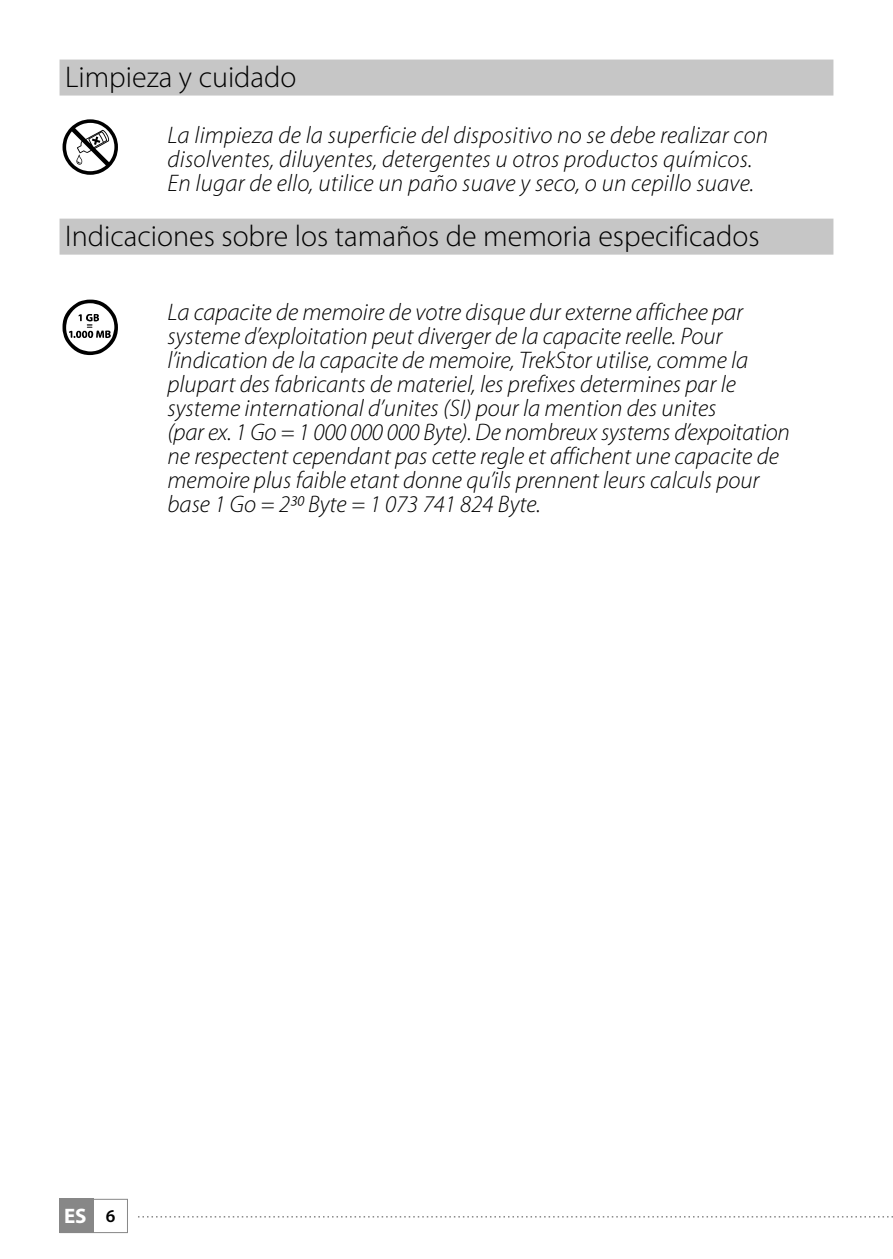
<style>
.page{position:relative;width:893px;height:1259px;background:#fff}
.page>*{position:absolute;margin:0;border:0;box-sizing:border-box;transform-origin:0 0}
.t1{font:300 30px "Myriad Pro";color:#000}
.t2{font:italic 300 24px/24px "Myriad Pro";color:#000}
.t3{font:700 21px "Myriad Pro";color:#fff}
.s1{font-weight:600;font-size:18px;color:#000}
</style>
<div class="page">
<div style="left:60px;top:1199px;width:34px;height:34px;background:#878787"></div>
<div style="left:60px;top:1199px;width:68px;height:34px;border:1px solid #878787"></div>
<svg style="left:138px;top:1216px;width:755px;height:1px"></svg>
<div style="left:60px;top:60px;width:773px;height:36px;background:#c6c6c6"></div>
<div style="left:60px;top:219px;width:773px;height:36px;background:#c6c6c6"></div>
<p class="t1" style="left:65px;top:61px;width:233px">Limpieza y cuidado</p>
<p class="t2" style="left:168px;top:123px;width:602px">La limpieza de la superficie del dispositivo no se debe realizar con disolventes, diluyentes, detergentes u otros productos químicos.<br>En lugar de ello, utilice un paño suave y seco, o un cepillo suave.</p>
<p class="t1" style="left:65px;top:220px;width:696px">Indicaciones sobre los tamaños de memoria especificados</p>
<p class="t2" style="left:168px;top:300px;width:624px">La capacite de memoire de votre disque dur externe affichee par systeme d’exploitation peut diverger de la capacite reelle. Pour l’indication de la capacite de memoire, TrekStor utilise, comme la plupart des fabricants de materiel, les prefixes determines par le systeme international d’unites (SI) pour la mention des unites<br>(par ex. 1 Go = 1 000 000 000 Byte). De nombreux systems d’expoitation ne respectent cependant pas cette regle et affichent une capacite de memoire plus faible etant donne qu’ils prennent leurs calculs pour base 1 Go = 230 Byte = 1 073 741 824 Byte.</p>
<p class="t3" style="left:64px;top:1202px;width:53px">ES <span class="s1">6</span></p>
</div>
